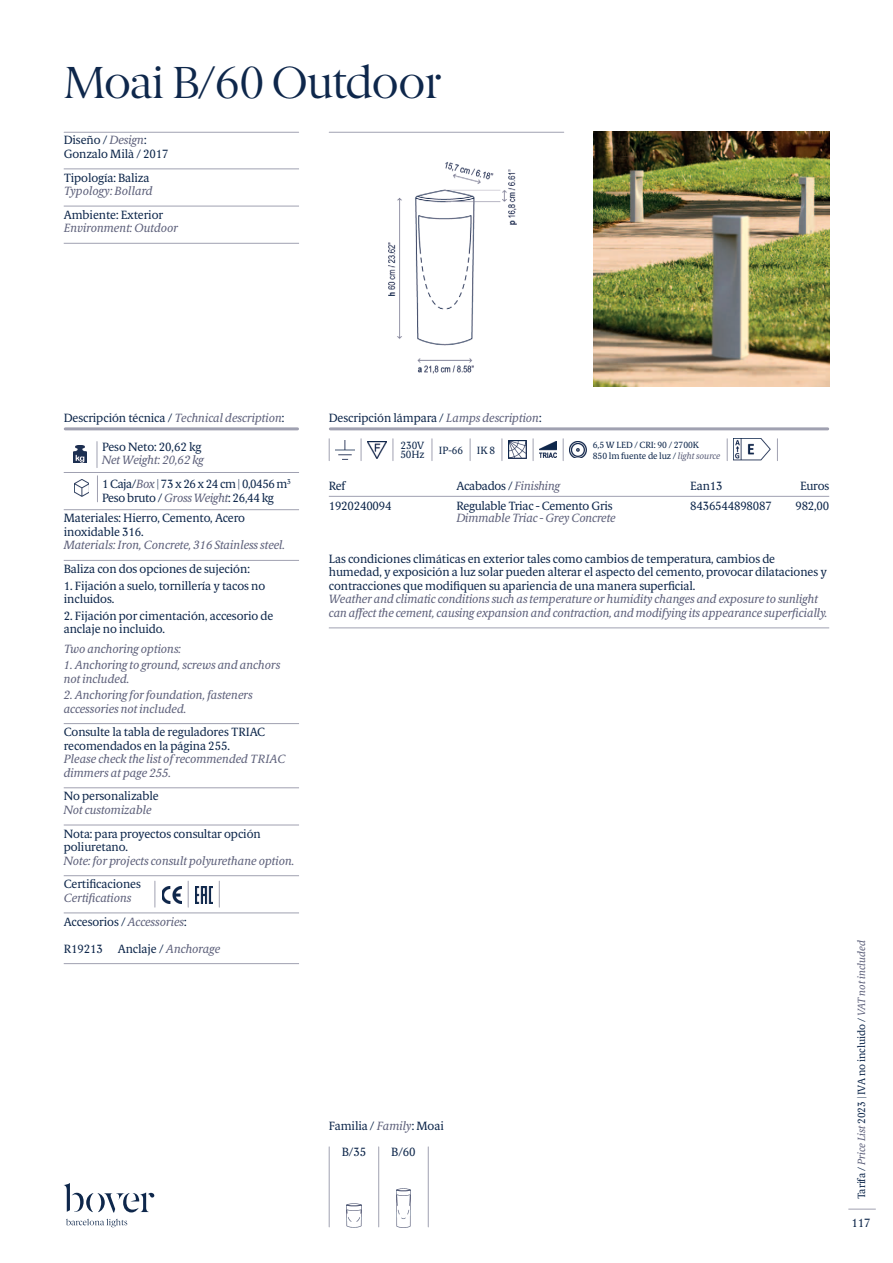
<style>
.page{position:relative;width:893px;height:1263px;background:#fff}
.page>*{position:absolute;margin:0;border:0;box-sizing:border-box;transform-origin:0 0}
.t1{font:45px "Berlingske Serif";letter-spacing:-.025em;color:#0e274b}
.t2{font:12px/13.5px "Berlingske Serif Tx";letter-spacing:-.01em;color:#0e274b}
.t3{font:italic 12px/13.5px "Berlingske Serif Tx";letter-spacing:-.015em;color:#5f627c}
.t4{font:12px/23.7px "Berlingske Serif Tx";letter-spacing:-.035em;color:#0e274b}
.t5{font:10.5px/9px "Berlingske Serif Tx";letter-spacing:-.01em;color:#0e274b}
.t6{font:9px/10.8px "Berlingske Serif Tx";letter-spacing:-.01em;color:#0e274b}
.s1{font-style:italic;color:#5f627c}
.s2{font-style:normal;color:#0e274b}
</style>
<div class="page">
<hr style="left:64px;top:169px;width:235px;height:1px;background:#a0a1b1">
<hr style="left:64px;top:206px;width:235px;height:1px;background:#a0a1b1">
<hr style="left:64px;top:243px;width:235px;height:1px;background:#a0a1b1">
<hr style="left:64px;top:132px;width:235px;height:1px;background:#a0a1b1">
<hr style="left:329px;top:132px;width:235px;height:1px;background:#a0a1b1">
<img style="left:388px;top:162px;width:129px;height:212px">
<hr style="left:64px;top:472px;width:235px;height:1px;background:#a0a1b1">
<hr style="left:64px;top:509px;width:235px;height:1px;background:#a0a1b1">
<hr style="left:64px;top:560px;width:235px;height:1px;background:#a0a1b1">
<hr style="left:64px;top:723px;width:235px;height:1px;background:#a0a1b1">
<hr style="left:64px;top:787px;width:235px;height:1px;background:#a0a1b1">
<hr style="left:64px;top:825px;width:235px;height:1px;background:#a0a1b1">
<hr style="left:64px;top:875px;width:235px;height:1px;background:#a0a1b1">
<hr style="left:64px;top:913px;width:235px;height:1px;background:#a0a1b1">
<hr style="left:64px;top:963px;width:235px;height:1px;background:#a0a1b1">
<img style="left:74px;top:446px;width:13px;height:17px">
<svg style="left:97px;top:442px;width:1px;height:26px"></svg>
<img style="left:74px;top:480px;width:15px;height:17px">
<svg style="left:97px;top:476px;width:1px;height:26px"></svg>
<svg style="left:155px;top:881px;width:1px;height:26px"></svg>
<img style="left:162px;top:886px;width:19px;height:17px">
<svg style="left:188px;top:881px;width:1px;height:26px"></svg>
<img style="left:195px;top:886px;width:17px;height:17px">
<svg style="left:219px;top:881px;width:1px;height:26px"></svg>
<hr style="left:65px;top:427px;width:232px;height:3px;background:#a0a1b1">
<hr style="left:330px;top:427px;width:498px;height:3px;background:#a0a1b1">
<img style="left:509px;top:441px;width:17px;height:18px">
<svg style="left:470px;top:439px;width:1px;height:22px"></svg>
<svg style="left:432px;top:439px;width:1px;height:22px"></svg>
<svg style="left:392px;top:439px;width:1px;height:22px"></svg>
<svg style="left:329px;top:439px;width:1px;height:22px"></svg>
<svg style="left:361px;top:439px;width:1px;height:22px"></svg>
<img style="left:368px;top:441px;width:18px;height:17px">
<img style="left:336px;top:440px;width:18px;height:19px">
<svg style="left:533px;top:439px;width:1px;height:22px"></svg>
<svg style="left:727px;top:439px;width:1px;height:22px"></svg>
<img style="left:570px;top:441px;width:16px;height:17px">
<img style="left:540px;top:442px;width:16px;height:16px">
<svg style="left:563px;top:439px;width:1px;height:22px"></svg>
<hr style="left:329px;top:1147px;width:1px;height:80px;background:#a0a1b1">
<img style="left:347px;top:1203px;width:14px;height:24px">
<hr style="left:378px;top:1147px;width:1px;height:80px;background:#a0a1b1">
<hr style="left:428px;top:1147px;width:1px;height:80px;background:#a0a1b1">
<img style="left:396px;top:1188px;width:15px;height:39px">
<svg style="left:501px;top:439px;width:1px;height:22px"></svg>
<hr style="left:329px;top:628px;width:500px;height:1px;background:#a0a1b1">
<svg style="left:777px;top:439px;width:1px;height:22px"></svg>
<img style="left:734px;top:439px;width:37px;height:22px">
<img style="left:594px;top:132px;width:235px;height:255px">
<svg style="left:66px;top:1219px;width:61px;height:8px"></svg>
<svg style="left:64px;top:1183px;width:90px;height:30px"></svg>
<svg style="left:848px;top:1209px;width:28px;height:1px"></svg>
<hr style="left:329px;top:496px;width:500px;height:1px;background:#a0a1b1">
<h1 class="t1" style="left:64px;top:63px;width:379px">Moai B/60 Outdoor</h1>
<p class="t2" style="left:64px;top:134px;width:107px">Diseño / <span class="s1">Design</span>:<br>Gonzalo Milà / 2017</p>
<p class="t2" style="left:64px;top:172px;width:87px">Tipología: Baliza</p>
<p class="t3" style="left:64px;top:185px;width:91px">Typology: Bollard</p>
<p class="t2" style="left:64px;top:209px;width:101px">Ambiente: Exterior</p>
<p class="t3" style="left:64px;top:222px;width:116px">Environment: Outdoor</p>
<p class="t2" style="left:64px;top:412px;width:222px">Descripción técnica / <span class="s1">Technical description</span>:</p>
<p class="t2" style="left:329px;top:412px;width:214px">Descripción lámpara / <span class="s1">Lamps description</span>:</p>
<p class="t5" style="left:439px;top:446px;width:26px">IP-66</p>
<p class="t5" style="left:400px;top:442px;width:26px">230V<br>50Hz</p>
<p class="t6" style="left:593px;top:440px;width:129px">6,5 W LED / CRI: 90 / 2700K<br>850 lm fuente de luz / <span class="s1">light source</span></p>
<p class="t2" style="left:102px;top:441px;width:101px">Peso Neto: 20,62 kg</p>
<p class="t4" style="left:102px;top:449px;width:190px"><span class="s1">Net Weight: 20,62 kg<br></span>1 Caja/<span class="s1">Box</span> | 73 x 26 x 24 cm | 0,0456 m<sup>3</sup></p>
<p class="t2" style="left:64px;top:488px;width:212px;line-height:20.7px;text-indent:38px">Peso bruto / <span class="s1">Gross Weight</span>: 26,44 kg<br>Materiales: Hierro, Cemento, Acero</p>
<p class="t2" style="left:64px;top:526px;width:82px">inoxidable 316.</p>
<p class="t3" style="left:64px;top:539px;width:223px">Materials: Iron, Concrete, 316 Stainless steel.</p>
<p class="t2" style="left:64px;top:563px;width:188px">Baliza con dos opciones de sujeción:</p>
<p class="t2" style="left:64px;top:580px;width:203px">1. Fijación a suelo, tornillería y tacos no incluidos.</p>
<p class="t2" style="left:64px;top:610px;width:211px">2. Fijación por cimentación, accesorio de anclaje no incluido.</p>
<p class="t3" style="left:64px;top:643px;width:119px">Two anchoring options:</p>
<p class="t3" style="left:64px;top:659px;width:218px">1. Anchoring to ground, screws and anchors not included.</p>
<p class="t3" style="left:64px;top:689px;width:191px">2. Anchoring for foundation, fasteners accessories not included.</p>
<p class="t2" style="left:64px;top:726px;width:203px">Consulte la tabla de reguladores TRIAC recomendados en la página 255.</p>
<p class="t3" style="left:64px;top:753px;width:223px">Please check the list of recommended TRIAC dimmers at page 255.</p>
<p class="t2" style="left:64px;top:791px;width:97px">No personalizable</p>
<p class="t3" style="left:64px;top:804px;width:90px">Not customizable</p>
<p class="t2" style="left:64px;top:828px;width:199px">Nota: para proyectos consultar opción poliuretano.</p>
<p class="t3" style="left:64px;top:855px;width:232px">Note: for projects consult polyurethane option.</p>
<p class="t2" style="left:64px;top:878px;width:79px">Certificaciones</p>
<p class="t3" style="left:64px;top:887px;width:124px;line-height:23.7px">Certifications<br><span class="s2">Accesorios /</span> Accessories<span class="s2">:</span></p>
<p class="t2" style="left:64px;top:943px;width:158px">R19213 Anclaje / <span class="s1">Anchorage</span></p>
<p class="t5" style="left:477px;top:446px;width:20px">IK 8</p>
<p class="t2" style="left:329px;top:480px;width:18px">Ref</p>
<p class="t2" style="left:456px;top:480px;width:105px">Acabados / <span class="s1">Finishing</span></p>
<p class="t2" style="left:690px;top:480px;width:34px">Ean13</p>
<p class="t2" style="left:800px;top:480px;width:31px">Euros</p>
<p class="t2" style="left:329px;top:500px;width:64px">1920240094</p>
<p class="t2" style="left:456px;top:500px;width:158px">Regulable Triac - Cemento Gris</p>
<p class="t2" style="left:690px;top:500px;width:83px">8436544898087</p>
<p class="t2" style="left:795px;top:500px;width:35px">982,00</p>
<p class="t3" style="left:456px;top:512px;width:161px">Dimmable Triac - Grey Concrete</p>
<p class="t2" style="left:329px;top:553px;width:499px">Las condiciones climáticas en exterior tales como cambios de temperatura, cambios de humedad, y exposición a luz solar pueden alterar el aspecto del cemento, provocar dilataciones y contracciones que modifiquen su apariencia de una manera superficial.</p>
<p class="t3" style="left:329px;top:593px;width:500px">Weather and climatic conditions such as temperature or humidity changes and exposure to sunlight can affect the cement, causing expansion and contraction, and modifying its appearance superficially.</p>
<p class="t2" style="left:342px;top:1114px;width:104px;line-height:25.5px;text-indent:-13px">Familia / <span class="s1">Family</span>: Moai<br>B/35</p>
<p class="t2" style="left:391px;top:1146px;width:26px">B/60</p>
<p class="t5" style="left:858px;top:1199px;width:260px;rotate:-90deg">Tarifa / <span class="s1">Price List</span> 2023 | IVA no incluido / <span class="s1">VAT not included</span></p>
<p class="t2" style="left:851px;top:1217px;width:21px">117</p>
</div>
